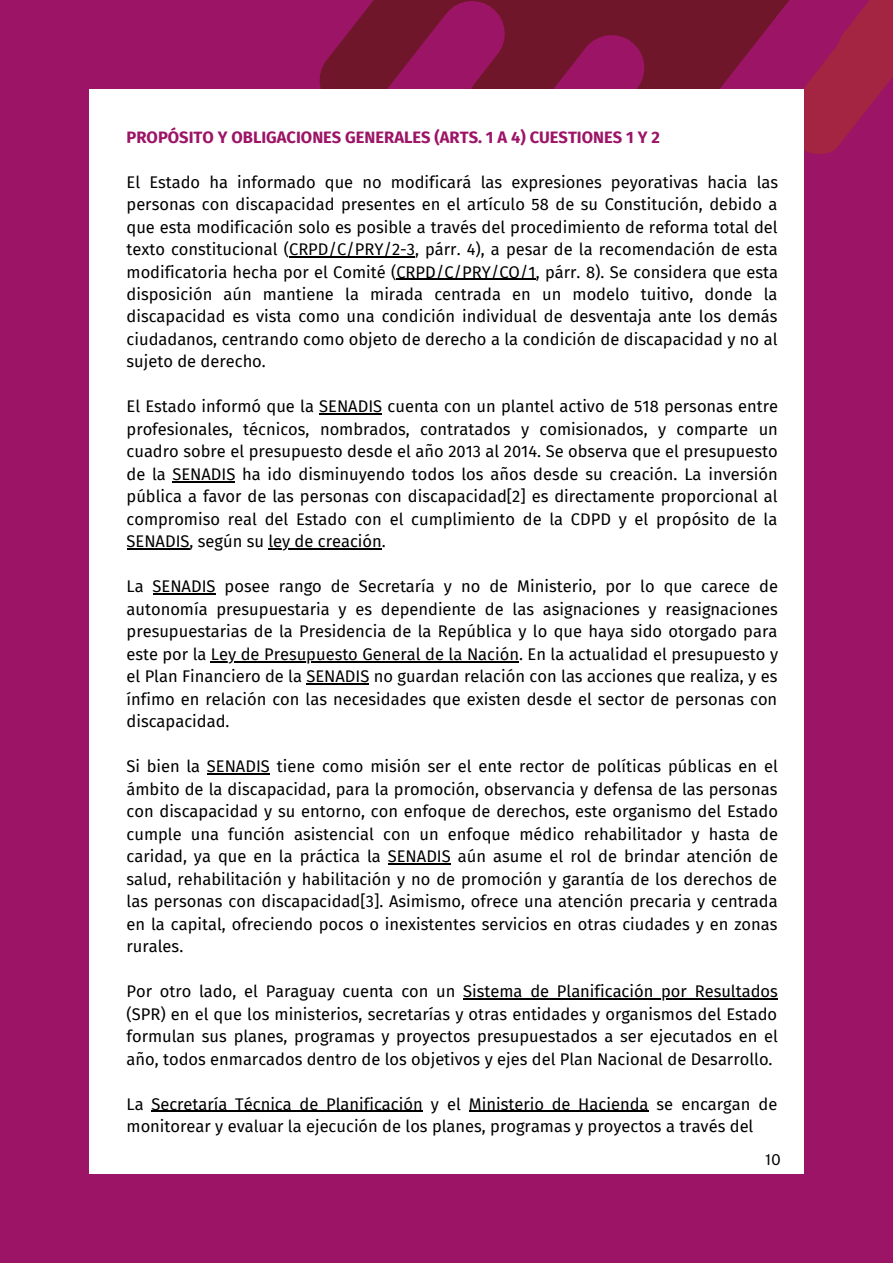
<style>
.page{position:relative;width:893px;height:1264px;background:#fff}
.page>*{position:absolute;margin:0;border:0;box-sizing:border-box;transform-origin:0 0}
.t1{font:16.5px/22.5px "Fira Sans";color:#000;text-align:justify}
.t2{font:700 16.5px "Fira Sans";color:#9c1466}
.t3{font:15px "Public Sans";color:#000}
</style>
<div class="page">
<div style="left:0;top:0;width:892px;height:1262px;background:#9c1466"></div>
<svg style="left:319px;top:28px;width:33px;height:61px;fill:#70162a"></svg>
<svg style="left:361px;top:0;width:531px;height:768px"></svg>
<div style="left:89px;top:89px;width:714px;height:1084px;background:#fff"></div>
<hr style="left:289px;top:256px;width:126px;height:1px;background:#000">
<hr style="left:396px;top:278px;width:139px;height:2px;background:#000">
<hr style="left:319px;top:413px;width:63px;height:2px;background:#000">
<hr style="left:172px;top:481px;width:63px;height:1px;background:#000">
<hr style="left:126px;top:548px;width:63px;height:1px;background:#000">
<hr style="left:268px;top:548px;width:114px;height:1px;background:#000">
<hr style="left:152px;top:593px;width:63px;height:1px;background:#000">
<hr style="left:211px;top:661px;width:308px;height:1px;background:#000">
<hr style="left:306px;top:683px;width:63px;height:1px;background:#000">
<hr style="left:207px;top:773px;width:63px;height:1px;background:#000">
<hr style="left:388px;top:863px;width:63px;height:1px;background:#000">
<hr style="left:463px;top:998px;width:314px;height:1px;background:#000">
<hr style="left:151px;top:1110px;width:271px;height:1px;background:#000">
<hr style="left:469px;top:1110px;width:179px;height:1px;background:#000">
<p class="t2" style="left:126px;top:127px;width:535px">PROPÓSITO Y OBLIGACIONES GENERALES (ARTS. 1 A 4) CUESTIONES 1 Y 2</p>
<p class="t1" style="left:126px;top:171px;width:653px">El Estado ha informado que no modificará las expresiones peyorativas hacia las personas con discapacidad presentes en el artículo 58 de su Constitución, debido a que esta modificación solo es posible a través del procedimiento de reforma total del texto constitucional (CRPD/C/PRY/2-3, párr. 4), a pesar de la recomendación de esta modificatoria hecha por el Comité (CRPD/C/PRY/CO/1, párr. 8). Se considera que esta disposición aún mantiene la mirada centrada en un modelo tuitivo, donde la discapacidad es vista como una condición individual de desventaja ante los demás ciudadanos, centrando como objeto de derecho a la condición de discapacidad y no al sujeto de derecho.</p>
<p class="t1" style="left:126px;top:395px;width:653px">El Estado informó que la SENADIS cuenta con un plantel activo de 518 personas entre profesionales, técnicos, nombrados, contratados y comisionados, y comparte un cuadro sobre el presupuesto desde el año 2013 al 2014. Se observa que el presupuesto de la SENADIS ha ido disminuyendo todos los años desde su creación. La inversión pública a favor de las personas con discapacidad[2] es directamente proporcional al compromiso real del Estado con el cumplimiento de la CDPD y el propósito de la SENADIS, según su ley de creación.</p>
<p class="t1" style="left:126px;top:575px;width:653px">La SENADIS posee rango de Secretaría y no de Ministerio, por lo que carece de autonomía presupuestaria y es dependiente de las asignaciones y reasignaciones presupuestarias de la Presidencia de la República y lo que haya sido otorgado para este por la Ley de Presupuesto General de la Nación. En la actualidad el presupuesto y el Plan Financiero de la SENADIS no guardan relación con las acciones que realiza, y es ínfimo en relación con las necesidades que existen desde el sector de personas con discapacidad.</p>
<p class="t1" style="left:126px;top:755px;width:653px">Si bien la SENADIS tiene como misión ser el ente rector de políticas públicas en el ámbito de la discapacidad, para la promoción, observancia y defensa de las personas con discapacidad y su entorno, con enfoque de derechos, este organismo del Estado cumple una función asistencial con un enfoque médico rehabilitador y hasta de caridad, ya que en la práctica la SENADIS aún asume el rol de brindar atención de salud, rehabilitación y habilitación y no de promoción y garantía de los derechos de las personas con discapacidad[3]. Asimismo, ofrece una atención precaria y centrada en la capital, ofreciendo pocos o inexistentes servicios en otras ciudades y en zonas rurales.</p>
<p class="t1" style="left:126px;top:980px;width:652px">Por otro lado, el Paraguay cuenta con un Sistema de Planificación por Resultados (SPR) en el que los ministerios, secretarías y otras entidades y organismos del Estado formulan sus planes, programas y proyectos presupuestados a ser ejecutados en el año, todos enmarcados dentro de los objetivos y ejes del Plan Nacional de Desarrollo.</p>
<p class="t1" style="left:126px;top:1092px;width:652px">La Secretaría Técnica de Planificación y el Ministerio de Hacienda se encargan de monitorear y evaluar la ejecución de los planes, programas y proyectos a través del</p>
<p class="t3" style="left:765px;top:1151px;width:17px">10</p>
</div>
